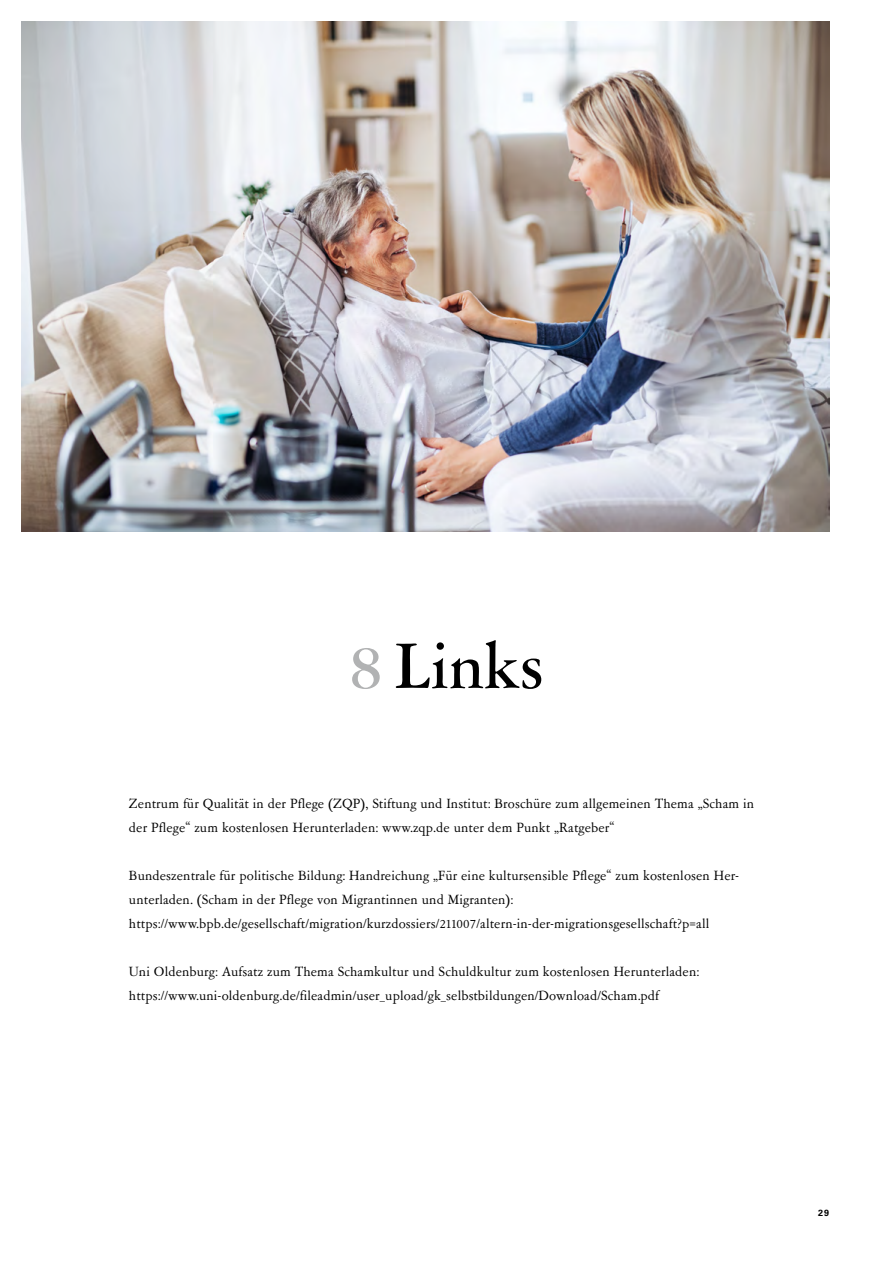
<style>
.page{position:relative;width:893px;height:1263px;background:#fff}
.page>*{position:absolute;margin:0;border:0;box-sizing:border-box;transform-origin:0 0}
._01_Headline_innen_z{font:500 72px "Garamont Amst SHOP";letter-spacing:.02em;color:#000}
._04_Copy_GarSB_reg{font:15px/24px "Garamont Amst SBOP Rom";letter-spacing:.01em;color:#000}
.t1{font:700 9px "Univers LT Std";color:#000}
.s1{color:#b1b2b3}
</style>
<div class="page">
<img style="left:21px;top:21px;width:808px;height:511px">
<p class="_01_Headline_innen_z" style="left:350px;top:631px;width:194px"><span class="s1">8</span> Links</p>
<p class="_04_Copy_GarSB_reg" style="left:129px;top:792px;width:627px">Zentrum für Qualität in der Pflege (ZQP), Stiftung und Institut: Broschüre zum allgemeinen Thema „Scham in der Pflege“ zum kostenlosen Herunterladen: www.zqp.de unter dem Punkt „Ratgeber“</p>
<p class="_04_Copy_GarSB_reg" style="left:129px;top:864px;width:612px">Bundeszentrale für politische Bildung: Handreichung „Für eine kultursensible Pflege“ zum kostenlosen Her&shy;unterladen. (Scham in der Pflege von Migrantinnen und Migranten): https://www.bpb.de/gesellschaft/migration/kurzdossiers/211007/altern-in-der-migrationsgesellschaft?p=all</p>
<p class="_04_Copy_GarSB_reg" style="left:129px;top:960px;width:572px">Uni Oldenburg: Aufsatz zum Thema Schamkultur und Schuldkultur zum kostenlosen Herunterladen:</p>
<p class="_04_Copy_GarSB_reg" style="left:129px;top:984px;width:532px">https://www.uni-oldenburg.de/fileadmin/user_upload/gk_selbstbildungen/Download/Scham.pdf</p>
<p class="t1" style="left:818px;top:1207px;width:12px">29</p>
</div>
